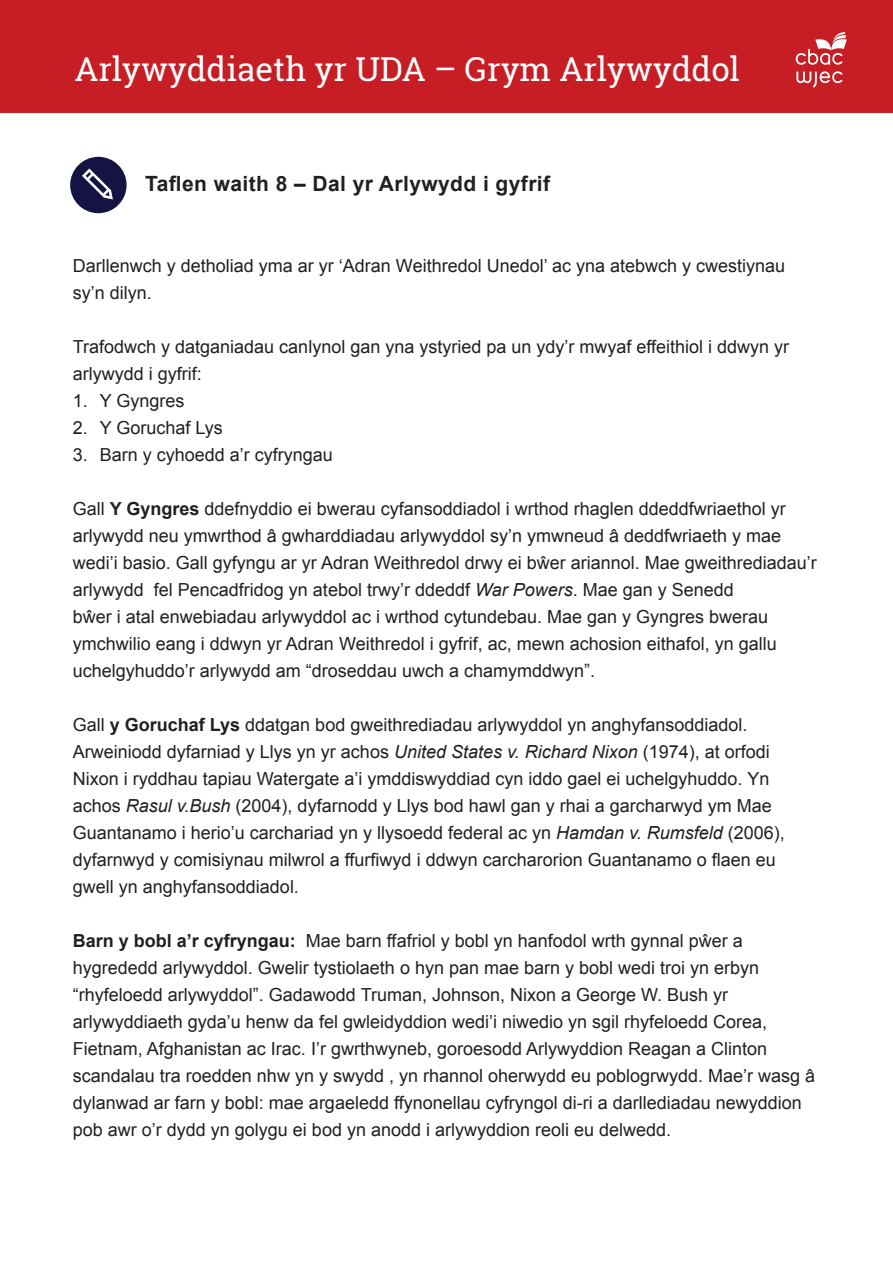
<style>
.page{position:relative;width:893px;height:1263px;background:#fff}
.page>*{position:absolute;margin:0;border:0;box-sizing:border-box;transform-origin:0 0}
.t1{font:33px "Roboto Slab";color:#fff}
.t2{font:700 21px "Arial";letter-spacing:.02em;color:#231f20}
.t3{font:18px/27px "Arial";color:#231f20}
.s1{font-weight:700}
.s2{font-style:italic}
</style>
<div class="page">
<div style="left:0;top:0;width:893px;height:113px;background:#c61e24"></div>
<div style="left:70px;top:157px;width:57px;height:56px;background:#141342;border-radius:50%"></div>
<svg style="left:82px;top:168px;width:31px;height:31px"></svg>
<svg style="left:796px;top:71px;width:46px;height:16px"></svg>
<svg style="left:796px;top:32px;width:51px;height:33px"></svg>
<h1 class="t1" style="left:74px;top:46px;width:667px">Arlywyddiaeth yr UDA – Grym Arlywyddol</h1>
<p class="t2" style="left:145px;top:170px;width:406px">Taflen waith 8 – Dal yr Arlywydd i gyfrif</p>
<p class="t3" style="left:73px;top:253px;width:714px">Darllenwch y detholiad yma ar yr ‘Adran Weithredol Unedol’ ac yna atebwch y cwestiynau sy’n dilyn.</p>
<p class="t3" style="left:73px;top:334px;width:718px">Trafodwch y datganiadau canlynol gan yna ystyried pa un ydy’r mwyaf effeithiol i ddwyn yr arlywydd i gyfrif:</p>
<p class="t3" style="left:73px;top:388px;width:113px">1. Y Gyngres</p>
<p class="t3" style="left:73px;top:415px;width:152px">2. Y Goruchaf Lys</p>
<p class="t3" style="left:73px;top:442px;width:262px">3. Barn y cyhoedd a’r cyfryngau</p>
<p class="t3" style="left:73px;top:496px;width:745px">Gall <span class="s1">Y Gyngres</span> ddefnyddio ei bwerau cyfansoddiadol i wrthod rhaglen ddeddfwriaethol yr arlywydd neu ymwrthod â gwharddiadau arlywyddol sy’n ymwneud â deddfwriaeth y mae wedi’i basio. Gall gyfyngu ar yr Adran Weithredol drwy ei bŵer ariannol. Mae gweithrediadau’r arlywydd fel Pencadfridog yn atebol trwy’r ddeddf <span class="s2">War Powers</span>. Mae gan y Senedd<br>bŵer i atal enwebiadau arlywyddol ac i wrthod cytundebau. Mae gan y Gyngres bwerau ymchwilio eang i ddwyn yr Adran Weithredol i gyfrif, ac, mewn achosion eithafol, yn gallu uchelgyhuddo’r arlywydd am “droseddau uwch a chamymddwyn”.</p>
<p class="t3" style="left:73px;top:712px;width:714px">Gall <span class="s1">y Goruchaf Lys</span> ddatgan bod gweithrediadau arlywyddol yn anghyfansoddiadol.<br>Arweiniodd dyfarniad y Llys yn yr achos <span class="s2">United States v. Richard Nixon</span> (1974), at orfodi Nixon i ryddhau tapiau Watergate a’i ymddiswyddiad cyn iddo gael ei uchelgyhuddo. Yn achos <span class="s2">Rasul v.Bush</span> (2004), dyfarnodd y Llys bod hawl gan y rhai a garcharwyd ym Mae Guantanamo i herio’u carchariad yn y llysoedd federal ac yn <span class="s2">Hamdan v. Rumsfeld</span> (2006), dyfarnwyd y comisiynau milwrol a ffurfiwyd i ddwyn carcharorion Guantanamo o flaen eu gwell yn anghyfansoddiadol.</p>
<p class="t3" style="left:73px;top:928px;width:744px"><span class="s1">Barn y bobl a’r cyfryngau:</span> Mae barn ffafriol y bobl yn hanfodol wrth gynnal pŵer a hygrededd arlywyddol. Gwelir tystiolaeth o hyn pan mae barn y bobl wedi troi yn erbyn “rhyfeloedd arlywyddol”. Gadawodd Truman, Johnson, Nixon a George W. Bush yr arlywyddiaeth gyda’u henw da fel gwleidyddion wedi’i niwedio yn sgil rhyfeloedd Corea, Fietnam, Afghanistan ac Irac. I’r gwrthwyneb, goroesodd Arlywyddion Reagan a Clinton scandalau tra roedden nhw yn y swydd , yn rhannol oherwydd eu poblogrwydd. Mae’r wasg â dylanwad ar farn y bobl: mae argaeledd ffynonellau cyfryngol di-ri a darllediadau newyddion pob awr o’r dydd yn golygu ei bod yn anodd i arlywyddion reoli eu delwedd.</p>
</div>
